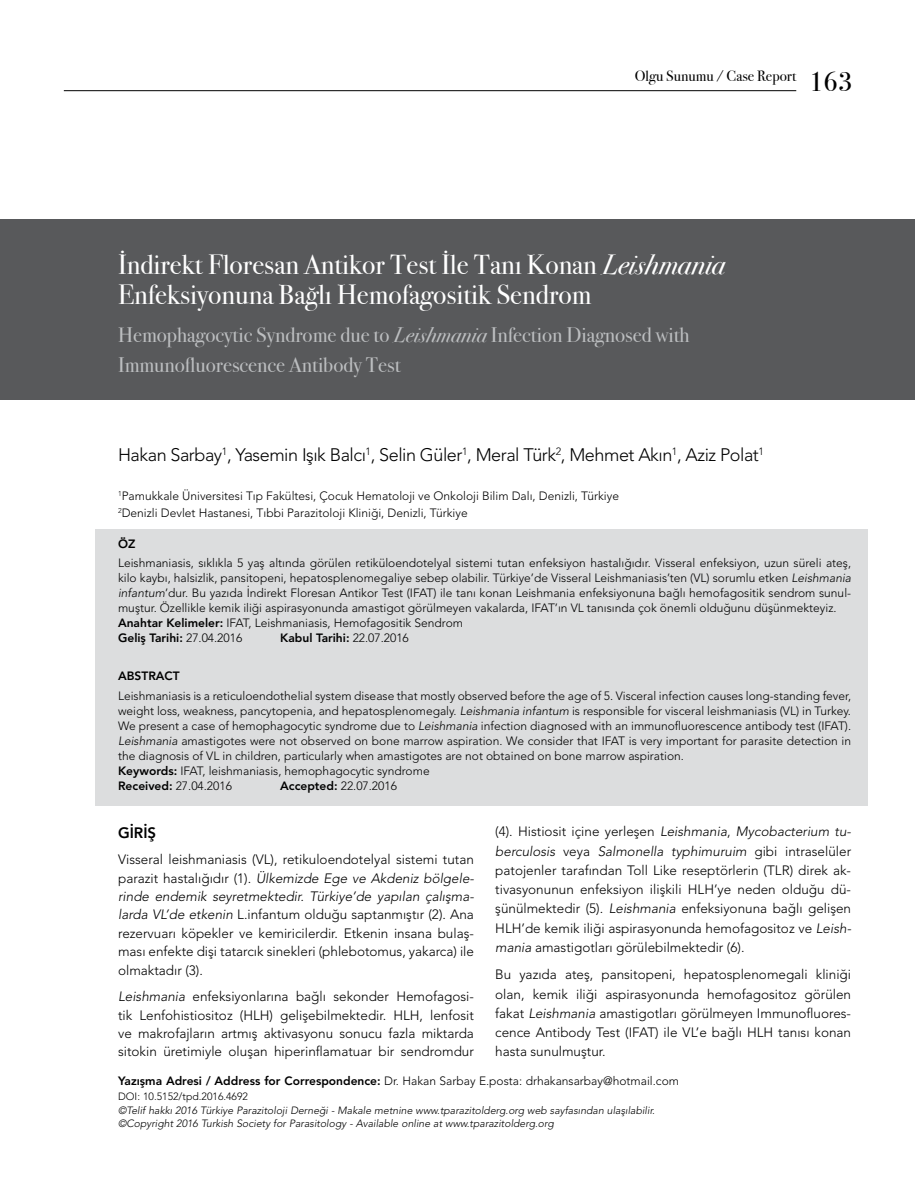
<style>
.page{position:relative;width:915px;height:1191px;background:#fff}
.page>*{position:absolute;margin:0;border:0;box-sizing:border-box;transform-origin:0 0}
.t1{font:27.75px/30px "Bodoni Svty Two ITCTT Book";color:#fff}
.t2{font:27px "Bodoni Svty Two ITCTT Book";color:#000}
.t3{font:21px/30px "Bodoni Svty Two ITCTT Book";color:#bcbec0}
.t4{font:300 18px "Avenir LT Std";letter-spacing:-.025em;color:#000}
.t5{font:15px "Bodoni Svty Two ITCTT Book";color:#000}
.t6{font:800 15px "Avenir LT Std";color:#000}
.t7{font:300 13.5px/19.2px "Avenir LT Std";color:#000;text-align:justify}
.t8{font:300 12px/15px "Avenir LT Std";color:#000}
.t9{font:800 12px "Avenir LT Std";color:#000}
.t10{font:italic 300 10.5px/13.5px "Avenir LT Std";color:#000}
.t11{font:300 10.5px "Avenir LT Std";color:#000}
.s1{font-family:"Bodoni Svty Two ITCTT Book Ita"}
.s2{font-style:italic}
.s3{font-weight:800}
.s4{font-weight:300}
</style>
<div class="page">
<div style="left:0;top:219px;width:914px;height:181px;background:#58595b"></div>
<div style="left:96px;top:529px;width:771px;height:276px;background:#dcddde"></div>
<hr style="left:64px;top:90px;width:732px;height:1px;background:#000">
<p class="t5" style="left:634px;top:64px;width:163px">Olgu Sunumu / Case Report</p>
<h2 class="t2" style="left:809px;top:59px;width:45px">163</h2>
<h1 class="t1" style="left:118px;top:246px;width:608px">İndirekt Floresan Antikor Test İle Tanı Konan <span class="s1">Leishmania<br></span>Enfeksiyonuna Bağlı Hemofagositik Sendrom</h1>
<h3 class="t3" style="left:118px;top:318px;width:573px">Hemophagocytic Syndrome due to <span class="s1">Leishmania</span> Infection Diagnosed with<br>Immunofluorescence Antibody Test</h3>
<h3 class="t4" style="left:118px;top:444px;width:647px">Hakan Sarbay<sup>1</sup>, Yasemin Işık Balcı<sup>1</sup>, Selin Güler<sup>1</sup>, Meral Türk<sup>2</sup>, Mehmet Akın<sup>1</sup>, Aziz Polat<sup>1</sup></h3>
<p class="t8" style="left:118px;top:487px;width:502px;line-height:17.1px"><sup>1</sup>Pamukkale Üniversitesi Tıp Fakültesi, Çocuk Hematoloji ve Onkoloji Bilim Dalı, Denizli, Türkiye<br><sup>2</sup>Denizli Devlet Hastanesi, Tıbbi Parazitoloji Kliniği, Denizli, Türkiye</p>
<p class="t9" style="left:118px;top:536px;width:19px">ÖZ</p>
<p class="t8" style="left:118px;top:555px;width:734px">Leishmaniasis, sıklıkla 5 yaş altında görülen retiküloendotelyal sistemi tutan enfeksiyon hastalığıdır. Visseral enfeksiyon, uzun süreli ateş, kilo kaybı, halsizlik, pansitopeni, hepatosplenomegaliye sebep olabilir. Türkiye’de Visseral Leishmaniasis’ten (VL) sorumlu etken <span class="s2">Leishmania infantum</span>’dur. Bu yazıda İndirekt Floresan Antikor Test (IFAT) ile tanı konan Leishmania enfeksiyonuna bağlı hemofagositik sendrom sunul&shy;muştur. Özellikle kemik iliği aspirasyonunda amastigot görülmeyen vakalarda, IFAT’ın VL tanısında çok önemli olduğunu düşünmekteyiz.<br><span class="s3">Anahtar Kelimeler:</span> IFAT, Leishmaniasis, Hemofagositik Sendrom<br><span class="s3">Geliş Tarihi:</span> 27.04.2016</p>
<p class="t9" style="left:280px;top:630px;width:130px">Kabul Tarihi: <span class="s4">22.07.2016</span></p>
<p class="t9" style="left:118px;top:669px;width:63px">ABSTRACT</p>
<p class="t8" style="left:118px;top:688px;width:734px">Leishmaniasis is a reticuloendothelial system disease that mostly observed before the age of 5. Visceral infection causes long-standing fever, weight loss, weakness, pancytopenia, and hepatosplenomegaly. <span class="s2">Leishmania infantum</span> is responsible for visceral leishmaniasis (VL) in Turkey.<br>We present a case of hemophagocytic syndrome due to <span class="s2">Leishmania</span> infection diagnosed with an immunofluorescence antibody test (IFAT).<br><span class="s2">Leishmania</span> amastigotes were not observed on bone marrow aspiration. We consider that IFAT is very important for parasite detection in the diagnosis of VL in children, particularly when amastigotes are not obtained on bone marrow aspiration.<br><span class="s3">Keywords:</span> IFAT, leishmaniasis, hemophagocytic syndrome<br><span class="s3">Received:</span> 27.04.2016</p>
<p class="t8" style="left:280px;top:778px;width:118px"><span class="s3">Accepted:</span> 22.07.2016</p>
<p class="t6" style="left:118px;top:823px;width:40px">GİRİŞ</p>
<p class="t7" style="left:118px;top:850px;width:357px;line-height:18.3px">Visseral leishmaniasis (VL), retikuloendotelyal sistemi tutan parazit hastalığıdır (1). <span class="s2">Ülkemizde Ege ve Akdeniz bölgele&shy;rinde endemik seyretmektedir. Türkiye’de yapılan çalışma&shy;larda VL’de etkenin</span> L.infantum olduğu saptanmıştır (2). Ana rezervuarı köpekler ve kemiricilerdir. Etkenin insana bulaş&shy;ması enfekte dişi tatarcık sinekleri (phlebotomus, yakarca) ile olmaktadır (3).</p>
<p class="t7" style="left:118px;top:987px;width:357px;line-height:18.3px"><span class="s2">Leishmania</span> enfeksiyonlarına bağlı sekonder Hemofagosi&shy;tik Lenfohistiositoz (HLH) gelişebilmektedir. HLH, lenfosit ve makrofajların artmış aktivasyonu sonucu fazla miktarda sitokin üretimiyle oluşan hiperinflamatuar bir sendromdur</p>
<p class="t7" style="left:495px;top:822px;width:357px">(4). Histiosit içine yerleşen <span class="s2">Leishmania</span>, <span class="s2">Mycobacterium tu&shy;berculosis</span> veya <span class="s2">Salmonella typhimuruim</span> gibi intraselüler patojenler tarafından Toll Like reseptörlerin (TLR) direk ak&shy;tivasyonunun enfeksiyon ilişkili HLH’ye neden olduğu dü&shy;şünülmektedir (5). <span class="s2">Leishmania</span> enfeksiyonuna bağlı gelişen HLH’de kemik iliği aspirasyonunda hemofagositoz ve <span class="s2">Leish&shy;mania</span> amastigotları görülebilmektedir (6).</p>
<p class="t7" style="left:495px;top:965px;width:357px">Bu yazıda ateş, pansitopeni, hepatosplenomegali kliniği olan, kemik iliği aspirasyonunda hemofagositoz görülen fakat <span class="s2">Leishmania</span> amastigotları görülmeyen Immunofluores&shy;cence Antibody Test (IFAT) ile VL’e bağlı HLH tanısı konan hasta sunulmuştur.</p>
<p class="t8" style="left:118px;top:1072px;width:562px"><span class="s3">Yazışma Adresi / Address for Correspondence:</span> Dr. Hakan Sarbay E.posta: drhakansarbay@hotmail.com</p>
<p class="t11" style="left:118px;top:1090px;width:131px">DOI: 10.5152/tpd.2016.4692</p>
<p class="t10" style="left:118px;top:1103px;width:538px">©Telif hakkı 2016 Türkiye Parazitoloji Derneği - Makale metnine www.tparazitolderg.org web sayfasından ulaşılabilir. ©Copyright 2016 Turkish Society for Parasitology - Available online at www.tparazitolderg.org</p>
</div>
